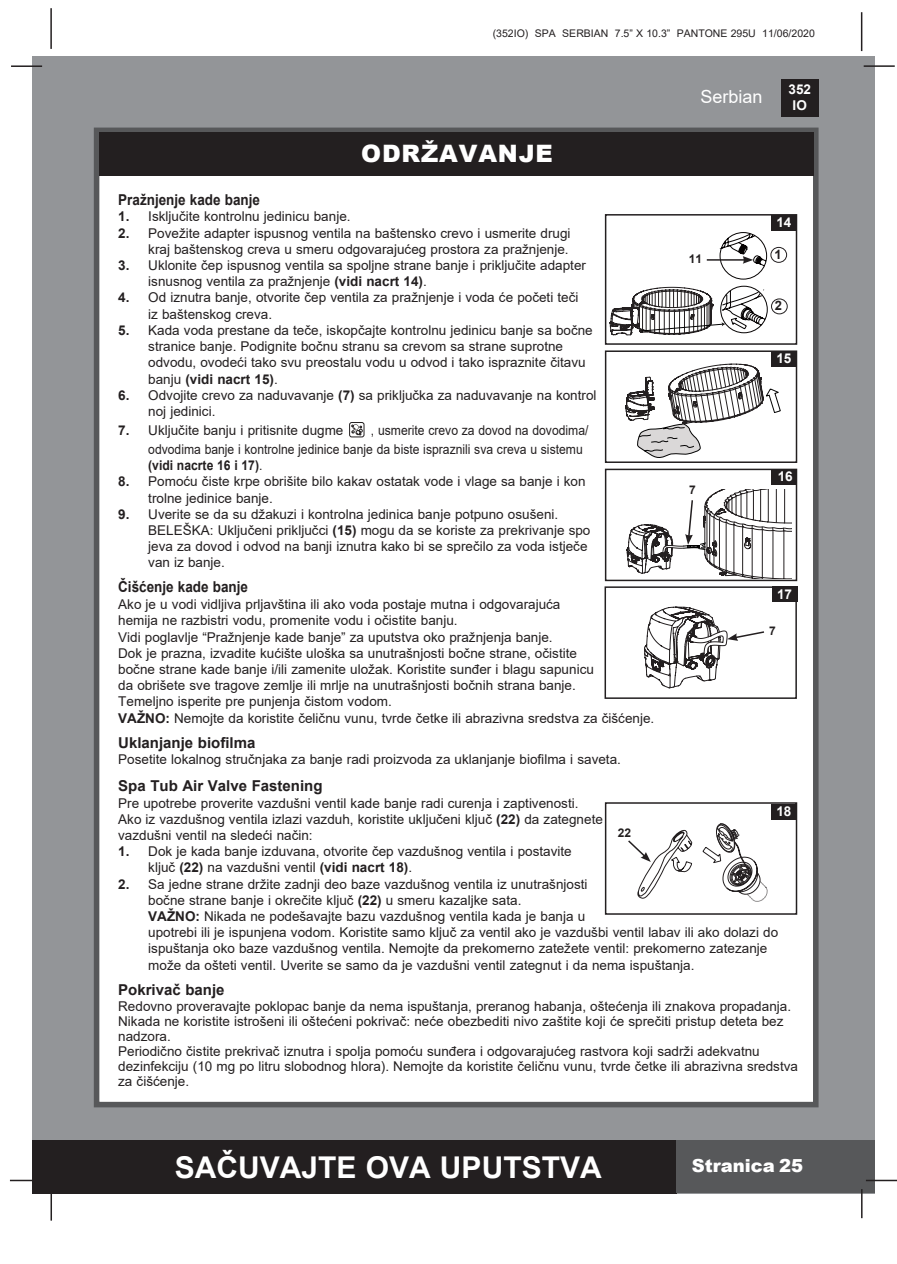
<style>
.page{position:relative;width:897px;height:1264px;background:#fff}
.page>*{position:absolute;margin:0;border:0;box-sizing:border-box;transform-origin:0 0}
.t1{font:700 30px "Arial";color:#fff}
.t2{font:900 24px "Arial";letter-spacing:.035em;color:#fff}
.t3{font:900 18px "Arial";color:#fff}
.t4{font:18px "Arial";color:#fff}
.t5{font:700 15px "Arial";color:#231f20}
.t6{font:700 15px "Arial";color:#231f20;scale:.9 1}
.t7{font:13.5px/16.2px "Arial";color:#231f20}
.t8{font:13.5px "Arial";color:#231f20;scale:.9 1}
.t9{font:700 13.5px "Arial";color:#231f20}
.t10{font:700 13.5px "Arial";color:#231f20;scale:.9 1}
.t11{font:700 13.5px/16.2px "Arial";color:#fff;text-align:center}
.t12{font:700 12.9px "Arial";color:#231f20}
.t13{font:700 12px "Arial";color:#231f20}
.t14{font:10.5px "Arial";color:#231f20}
.s1{font-weight:700}
.s2{font-weight:400}
</style>
<div class="page">
<div style="left:33px;top:56px;width:842px;height:1137px;background:#939598"></div>
<div style="left:780px;top:79px;width:38px;height:38px;background:#231f20"></div>
<hr style="left:863px;top:65px;width:31px;height:2px;background:#231f20">
<hr style="left:50px;top:8px;width:2px;height:41px;background:#231f20">
<hr style="left:860px;top:12px;width:2px;height:39px;background:#231f20">
<div style="left:33px;top:1140px;width:644px;height:53px;background:#231f20"></div>
<div style="left:676px;top:1140px;width:199px;height:53px;background:#57585a"></div>
<hr style="left:865px;top:1179px;width:31px;height:2px;background:#231f20">
<hr style="left:860px;top:1189px;width:2px;height:29px;background:#231f20">
<hr style="left:50px;top:1190px;width:2px;height:30px;background:#231f20">
<hr style="left:10px;top:1179px;width:31px;height:2px;background:#231f20">
<hr style="left:11px;top:65px;width:31px;height:2px;background:#231f20">
<div style="left:94px;top:128px;width:724px;height:979px;background:#fff;border:6px solid #57585a"></div>
<div style="left:99px;top:132px;width:714px;height:44px;background:#231f20"></div>
<div style="left:349px;top:422px;width:15px;height:15px;border:1px solid #231f20;border-radius:2px"></div>
<svg style="left:351px;top:424px;width:11px;height:11px"></svg>
<div style="left:604px;top:802px;width:193px;height:112px;border:2px solid #231f20"></div>
<div style="left:771px;top:803px;width:25px;height:16px;background:#231f20"></div>
<svg style="left:628px;top:823px;width:139px;height:78px"></svg>
<div style="left:604px;top:469px;width:193px;height:112px;border:2px solid #231f20"></div>
<div style="left:771px;top:469px;width:26px;height:16px;background:#231f20"></div>
<div style="left:604px;top:586px;width:192px;height:113px;border:2px solid #231f20"></div>
<div style="left:772px;top:586px;width:25px;height:16px;background:#231f20"></div>
<svg style="left:626px;top:489px;width:165px;height:89px"></svg>
<svg style="left:644px;top:607px;width:121px;height:81px"></svg>
<div style="left:604px;top:350px;width:193px;height:113px;border:2px solid #231f20"></div>
<div style="left:771px;top:351px;width:25px;height:16px;background:#231f20"></div>
<svg style="left:625px;top:364px;width:155px;height:94px"></svg>
<div style="left:604px;top:214px;width:193px;height:131px;border:2px solid #231f20"></div>
<div style="left:771px;top:215px;width:25px;height:16px;background:#231f20"></div>
<svg style="left:609px;top:232px;width:158px;height:103px"></svg>
<div style="left:770px;top:247px;width:16px;height:16px;border:1px solid #231f20;border-radius:50%"></div>
<div style="left:771px;top:299px;width:16px;height:15px;border:1px solid #231f20;border-radius:50%"></div>
<p class="t14" style="left:492px;top:26px;width:323px">(352IO) SPA SERBIAN 7.5” X 10.3” PANTONE 295U 11/06/2020</p>
<p class="t2" style="left:361px;top:136px;width:193px">ODRŽAVANJE</p>
<h3 class="t4" style="left:700px;top:84px;width:64px">Serbian</h3>
<p class="t11" style="left:788px;top:81px;width:24px">352<br>IO</p>
<p class="t6" style="left:118px;top:189px;width:159px">Pražnjenje kade banje</p>
<p class="t7" style="left:118px;top:208px;width:234px"><span class="s1">1.</span> Isključite kontrolnu jedinicu banje.</p>
<p class="t7" style="left:118px;top:225px;width:454px"><span class="s1">2.</span> Povežite adapter ispusnog ventila na baštensko crevo i usmerite drugi</p>
<p class="t7" style="left:148px;top:241px;width:422px">kraj baštenskog creva u smeru odgovarajućeg prostora za pražnjenje.</p>
<p class="t7" style="left:118px;top:257px;width:469px"><span class="s1">3.</span> Uklonite čep ispusnog ventila sa spoljne strane banje i priključite adapter</p>
<p class="t7" style="left:148px;top:273px;width:280px">isnusnog ventila za pražnjenje <span class="s1">(vidi nacrt 14)</span>.</p>
<p class="t7" style="left:118px;top:289px;width:461px"><span class="s1">4.</span> Od iznutra banje, otvorite čep ventila za pražnjenje i voda će početi teči</p>
<p class="t7" style="left:148px;top:306px;width:125px">iz baštenskog creva.</p>
<p class="t7" style="left:118px;top:322px;width:476px"><span class="s1">5.</span> Kada voda prestane da teče, iskopčajte kontrolnu jedinicu banje sa bočne</p>
<p class="t7" style="left:148px;top:338px;width:416px">stranice banje. Podignite bočnu stranu sa crevom sa strane suprotne</p>
<p class="t7" style="left:148px;top:354px;width:439px">odvodu, ovodeći tako svu preostalu vodu u odvod i tako ispraznite čitavu</p>
<p class="t9" style="left:148px;top:369px;width:131px"><span class="s2">banju</span> (vidi nacrt 15)<span class="s2">.</span></p>
<p class="t7" style="left:118px;top:387px;width:479px"><span class="s1">6.</span> Odvojite crevo za naduvavanje <span class="s1">(7)</span> sa priključka za naduvavanje na kontrol</p>
<p class="t7" style="left:148px;top:403px;width:69px">noj jedinici.</p>
<p class="t7" style="left:118px;top:422px;width:227px"><span class="s1">7.</span> Uključite banju i pritisnite dugme</p>
<p class="t8" style="left:371px;top:421px;width:243px">, usmerite crevo za dovod na dovodima/</p>
<p class="t8" style="left:148px;top:440px;width:484px">odvodima banje i kontrolne jedinice banje da biste ispraznili sva creva u sistemu</p>
<p class="t10" style="left:148px;top:456px;width:128px">(vidi nacrte 16 i 17)<span class="s2">.</span></p>
<p class="t7" style="left:118px;top:473px;width:469px"><span class="s1">8.</span> Pomoću čiste krpe obrišite bilo kakav ostatak vode i vlage sa banje i kon</p>
<p class="t7" style="left:148px;top:490px;width:126px">trolne jedinice banje.</p>
<p class="t7" style="left:118px;top:506px;width:441px"><span class="s1">9.</span> Uverite se da su džakuzi i kontrolna jedinica banje potpuno osušeni.</p>
<p class="t7" style="left:148px;top:522px;width:443px">BELEŠKA: Uključeni priključci <span class="s1">(15)</span> mogu da se koriste za prekrivanje spo</p>
<p class="t7" style="left:148px;top:538px;width:440px">jeva za dovod i odvod na banji iznutra kako bi se sprečilo za voda istječe</p>
<p class="t7" style="left:148px;top:554px;width:78px">van iz banje.</p>
<p class="t6" style="left:118px;top:576px;width:146px">Čišćenje kade banje</p>
<p class="t7" style="left:118px;top:596px;width:443px">Ako je u vodi vidljiva prljavština ili ako voda postaje mutna i odgovarajuća</p>
<p class="t7" style="left:118px;top:612px;width:341px">hemija ne razbistri vodu, promenite vodu i očistite banju.</p>
<p class="t7" style="left:118px;top:628px;width:436px">Vidi poglavlje “Pražnjenje kade banje” za uputstva oko pražnjenja banje.</p>
<p class="t7" style="left:118px;top:645px;width:477px">Dok je prazna, izvadite kućište uloška sa unutrašnjosti bočne strane, očistite bočne strane kade banje i/ili zamenite uložak. Koristite sunđer i blagu sapunicu da obrišete sve tragove zemlje ili mrlje na unutrašnjosti bočnih strana banje.<br>Temeljno isperite pre punjenja čistom vodom.</p>
<p class="t7" style="left:118px;top:709px;width:537px"><span class="s1">VAŽNO:</span> Nemojte da koristite čeličnu vunu, tvrde četke ili abrazivna sredstva za čišćenje.</p>
<p class="t5" style="left:118px;top:732px;width:139px">Uklanjanje biofilma</p>
<p class="t7" style="left:118px;top:751px;width:504px">Posetite lokalnog stručnjaka za banje radi proizvoda za uklanjanje biofilma i saveta.</p>
<p class="t5" style="left:118px;top:775px;width:206px">Spa Tub Air Valve Fastening</p>
<p class="t7" style="left:118px;top:794px;width:462px">Pre upotrebe proverite vazdušni ventil kade banje radi curenja i zaptivenosti.</p>
<p class="t7" style="left:118px;top:811px;width:486px">Ako iz vazdušnog ventila izlazi vazduh, koristite uključeni ključ <span class="s1">(22)</span> da zategnete vazdušni ventil na sledeći način:</p>
<p class="t7" style="left:118px;top:843px;width:455px"><span class="s1">1.</span> Dok je kada banje izduvana, otvorite čep vazdušnog ventila i postavite</p>
<p class="t7" style="left:148px;top:859px;width:265px">ključ <span class="s1">(22)</span> na vazdušni ventil <span class="s1">(vidi nacrt 18)</span>.</p>
<p class="t7" style="left:118px;top:875px;width:471px"><span class="s1">2.</span> Sa jedne strane držite zadnji deo baze vazdušnog ventila iz unutrašnjosti</p>
<p class="t7" style="left:148px;top:892px;width:374px">bočne strane banje i okrečite ključ <span class="s1">(22)</span> u smeru kazaljke sata.</p>
<p class="t7" style="left:148px;top:908px;width:438px"><span class="s1">VAŽNO:</span> Nikada ne podešavajte bazu vazdušnog ventila kada je banja u</p>
<p class="t7" style="left:148px;top:924px;width:631px">upotrebi ili je ispunjena vodom. Koristite samo ključ za ventil ako je vazdušbi ventil labav ili ako dolazi do</p>
<p class="t7" style="left:148px;top:940px;width:620px">ispuštanja oko baze vazdušnog ventila. Nemojte da prekomerno zatežete ventil: prekomerno zatezanje</p>
<p class="t7" style="left:148px;top:956px;width:547px">može da ošteti ventil. Uverite se samo da je vazdušni ventil zategnut i da nema ispuštanja.</p>
<p class="t5" style="left:118px;top:978px;width:108px">Pokrivač banje</p>
<p class="t7" style="left:118px;top:999px;width:674px;line-height:15px">Redovno proveravajte poklopac banje da nema ispuštanja, preranog habanja, oštećenja ili znakova propadanja.<br>Nikada ne koristite istrošeni ili oštećeni pokrivač: neće obezbediti nivo zaštite koji će sprečiti pristup deteta bez nadzora.</p>
<p class="t7" style="left:118px;top:1044px;width:681px;line-height:15px">Periodično čistite prekrivač iznutra i spolja pomoću sunđera i odgovarajućeg rastvora koji sadrži adekvatnu dezinfekciju (10 mg po litru slobodnog hlora). Nemojte da koristite čeličnu vunu, tvrde četke ili abrazivna sredstva za čišćenje.</p>
<p class="t11" style="left:776px;top:215px;width:17px">14</p>
<p class="t13" style="left:688px;top:250px;width:15px">11</p>
<p class="t12" style="left:774px;top:245px;width:9px">1</p>
<p class="t12" style="left:774px;top:296px;width:9px">2</p>
<p class="t11" style="left:776px;top:351px;width:17px">15</p>
<p class="t11" style="left:777px;top:468px;width:17px">16</p>
<p class="t13" style="left:689px;top:481px;width:8px">7</p>
<p class="t11" style="left:777px;top:586px;width:17px">17</p>
<p class="t13" style="left:769px;top:622px;width:8px">7</p>
<p class="t11" style="left:776px;top:803px;width:17px">18</p>
<p class="t13" style="left:617px;top:824px;width:15px">22</p>
<h1 class="t1" style="left:175px;top:1146px;width:428px">SAČUVAJTE OVA UPUTSTVA</h1>
<h3 class="t3" style="left:691px;top:1152px;width:113px">Stranica 25</h3>
</div>
